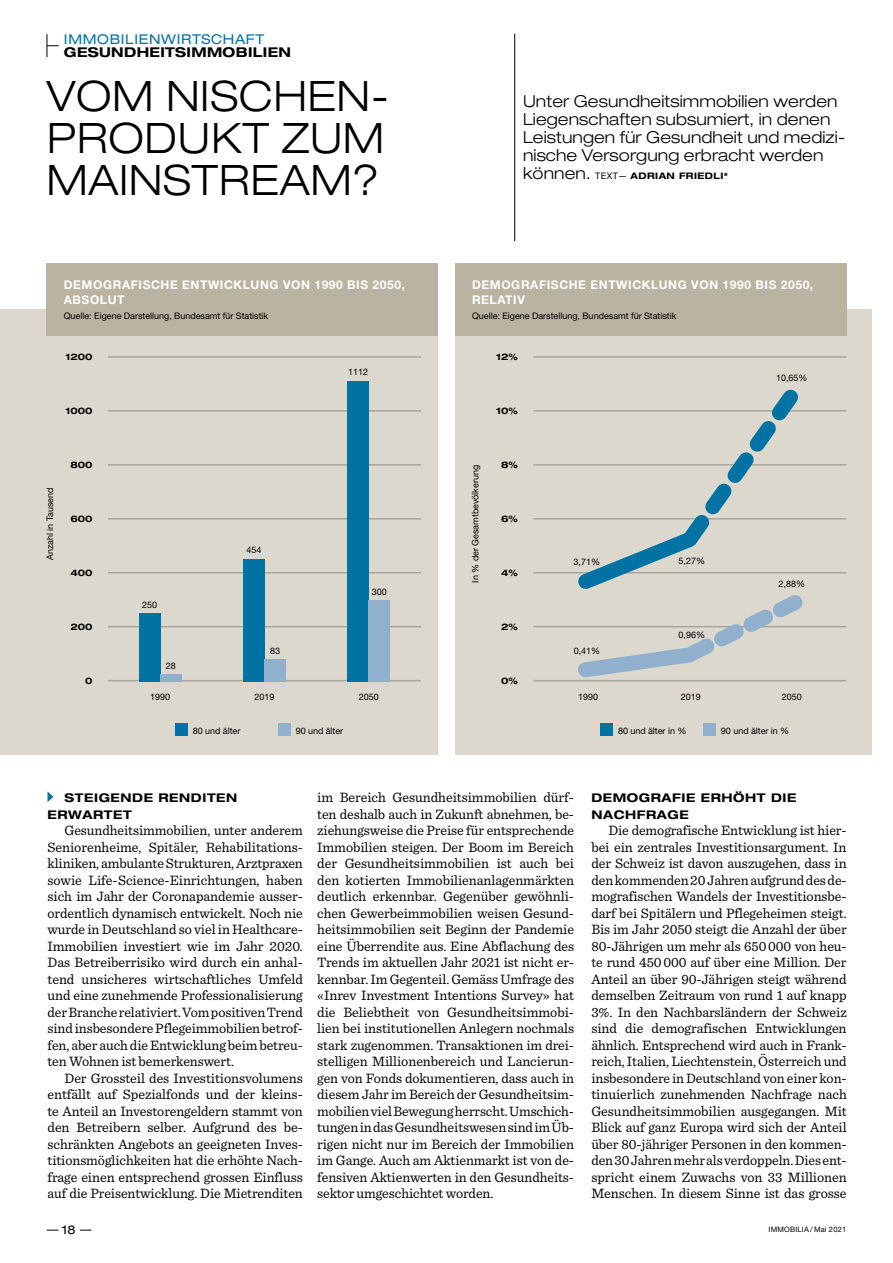
<style>
.page{position:relative;width:893px;height:1263px;background:#fff}
.page>*{position:absolute;margin:0;border:0;box-sizing:border-box;transform-origin:0 0}
.t1{font:300 expanded 42px/42px "Helvetica Neue LT Std";letter-spacing:.02em;color:#000}
.t2{font:300 expanded 16.5px/18px "Helvetica Neue LT Std";letter-spacing:.005em;color:#000}
.t3{font:14.25px/16.5px "Sentinel";letter-spacing:-.005em;color:#000;text-align:justify}
.t4{font:700 expanded 13.5px "Helvetica Neue LT Std";letter-spacing:.025em;color:#000}
.t5{font:expanded 13.5px "Helvetica Neue LT Std";letter-spacing:.05em;color:#0073a4}
.t6{font:700 12px/15px "Helvetica Neue LT Std";letter-spacing:.05em;color:#fff}
.t7{font:700 expanded 12px/16.5px "Helvetica Neue LT Std";letter-spacing:.05em;color:#000}
.t8{font:expanded 12px "Helvetica Neue LT Std";color:#000}
.t9{font:9px "Helvetica Neue LT Std";color:#000}
.t10{font:700 expanded 9px "Helvetica Neue LT Std";color:#000}
.t11{font:700 expanded 9px "Helvetica Neue LT Std";letter-spacing:.05em;color:#000}
.t12{font:7.5px "Helvetica Neue LT Std";letter-spacing:.025em;color:#000}
.s1{font-weight:300;font-size:16.5px}
.s2{font-weight:400;font-stretch:normal}
</style>
<div class="page">
<svg style="left:80px;top:1230px;width:12px;height:1px"></svg>
<div style="left:0;top:309px;width:438px;height:445px;background:#dcd8cd"></div>
<div style="left:455px;top:309px;width:417px;height:445px;background:#dcd8cd"></div>
<svg style="left:48px;top:792px;width:5px;height:10px"></svg>
<hr style="left:514px;top:34px;width:1px;height:207px;background:#000">
<svg style="left:47px;top:34px;width:12px;height:23px"></svg>
<div style="left:47px;top:264px;width:391px;height:72px;background:#bab3a1"></div>
<div style="left:455px;top:264px;width:391px;height:72px;background:#bab3a1"></div>
<hr style="left:108px;top:356px;width:313px;height:2px;background:#000">
<hr style="left:533px;top:356px;width:313px;height:2px;background:#000">
<hr style="left:108px;top:680px;width:313px;height:1px;background:#000">
<hr style="left:533px;top:680px;width:313px;height:1px;background:#000">
<hr style="left:108px;top:626px;width:313px;height:1px;background:#000">
<hr style="left:533px;top:626px;width:313px;height:1px;background:#000">
<hr style="left:108px;top:572px;width:313px;height:1px;background:#000">
<hr style="left:533px;top:572px;width:313px;height:1px;background:#000">
<hr style="left:108px;top:518px;width:313px;height:1px;background:#000">
<hr style="left:108px;top:464px;width:313px;height:2px;background:#000">
<hr style="left:533px;top:518px;width:313px;height:1px;background:#000">
<hr style="left:533px;top:464px;width:313px;height:2px;background:#000">
<hr style="left:108px;top:410px;width:313px;height:2px;background:#000">
<hr style="left:533px;top:410px;width:313px;height:2px;background:#000">
<div style="left:139px;top:613px;width:21px;height:68px;background:#0073a4"></div>
<div style="left:243px;top:559px;width:21px;height:122px;background:#0073a4"></div>
<div style="left:347px;top:381px;width:22px;height:300px;background:#0073a4"></div>
<div style="left:160px;top:674px;width:21px;height:7px;background:#91b0cd"></div>
<div style="left:264px;top:659px;width:22px;height:22px;background:#91b0cd"></div>
<div style="left:369px;top:600px;width:21px;height:81px;background:#91b0cd"></div>
<div style="left:175px;top:723px;width:13px;height:13px;background:#0073a4"></div>
<div style="left:600px;top:723px;width:13px;height:13px;background:#0073a4"></div>
<div style="left:278px;top:723px;width:13px;height:13px;background:#91b0cd"></div>
<div style="left:703px;top:723px;width:13px;height:13px;background:#91b0cd"></div>
<svg style="left:566px;top:389px;width:249px;height:293px"></svg>
<p class="t5" style="left:64px;top:31px;width:202px">IMMOBILIENWIRTSCHAFT</p>
<p class="t4" style="left:64px;top:44px;width:229px">GESUNDHEITSIMMOBILIEN</p>
<h1 class="t1" style="left:47px;top:74px;width:344px">VOM NISCHEN-<br>PRODUKT ZUM<br>MAINSTREAM?</h1>
<p class="t6" style="left:64px;top:277px;width:343px">DEMOGRAFISCHE ENTWICKLUNG VON 1990 BIS 2050,<br>ABSOLUT</p>
<p class="t9" style="left:64px;top:310px;width:206px">Quelle: Eigene Darstellung, Bundesamt für Statistik</p>
<p class="t10" style="left:65px;top:351px;width:29px">1200</p>
<p class="t10" style="left:65px;top:405px;width:29px">1000</p>
<p class="t9" style="left:45px;top:560px;width:74px;rotate:-90deg">Anzahl in Tausend</p>
<p class="t10" style="left:70px;top:459px;width:24px">800</p>
<p class="t10" style="left:70px;top:513px;width:24px">600</p>
<p class="t10" style="left:70px;top:567px;width:24px">400</p>
<p class="t10" style="left:70px;top:621px;width:24px">200</p>
<p class="t10" style="left:85px;top:675px;width:9px">0</p>
<p class="t9" style="left:142px;top:599px;width:17px">250</p>
<p class="t9" style="left:166px;top:660px;width:12px">28</p>
<p class="t9" style="left:246px;top:545px;width:17px">454</p>
<p class="t9" style="left:270px;top:645px;width:12px">83</p>
<p class="t9" style="left:348px;top:367px;width:22px">1112</p>
<p class="t9" style="left:372px;top:586px;width:17px">300</p>
<p class="t2" style="left:523px;top:92px;width:324px">Unter Gesundheitsimmobilien werden Liegenschaften subsumiert, in denen Leistungen für Gesundheit und medizi&shy;nische Versorgung erbracht werden</p>
<p class="t11" style="left:523px;top:171px;width:207px"><span class="s1">können.</span> <span class="s2">TEXT—</span> ADRIAN FRIEDLI*</p>
<p class="t6" style="left:472px;top:277px;width:343px">DEMOGRAFISCHE ENTWICKLUNG VON 1990 BIS 2050,<br>RELATIV</p>
<p class="t9" style="left:472px;top:310px;width:206px">Quelle: Eigene Darstellung, Bundesamt für Statistik</p>
<p class="t10" style="left:496px;top:351px;width:23px">12%</p>
<p class="t10" style="left:496px;top:405px;width:23px">10%</p>
<p class="t9" style="left:470px;top:582px;width:119px;rotate:-90deg">In % der Gesamtbevölkerung</p>
<p class="t10" style="left:501px;top:459px;width:18px">8%</p>
<p class="t10" style="left:501px;top:513px;width:18px">6%</p>
<p class="t10" style="left:501px;top:567px;width:18px">4%</p>
<p class="t10" style="left:501px;top:621px;width:18px">2%</p>
<p class="t10" style="left:501px;top:675px;width:18px">0%</p>
<p class="t9" style="left:574px;top:556px;width:28px">3,71%</p>
<p class="t9" style="left:678px;top:555px;width:28px">5,27%</p>
<p class="t9" style="left:574px;top:645px;width:28px">0,41%</p>
<p class="t9" style="left:678px;top:629px;width:28px">0,96%</p>
<p class="t9" style="left:776px;top:373px;width:33px">10,65%</p>
<p class="t9" style="left:778px;top:578px;width:28px">2,88%</p>
<p class="t9" style="left:150px;top:691px;width:22px">1990</p>
<p class="t9" style="left:578px;top:691px;width:22px">1990</p>
<p class="t9" style="left:254px;top:691px;width:22px">2019</p>
<p class="t9" style="left:359px;top:691px;width:22px">2050</p>
<p class="t9" style="left:681px;top:691px;width:22px">2019</p>
<p class="t9" style="left:782px;top:691px;width:22px">2050</p>
<p class="t9" style="left:193px;top:725px;width:49px">80 und älter</p>
<p class="t9" style="left:296px;top:725px;width:49px">90 und älter</p>
<p class="t9" style="left:618px;top:725px;width:70px">80 und älter in %</p>
<p class="t9" style="left:721px;top:725px;width:70px">90 und älter in %</p>
<p class="t7" style="left:48px;top:789px;width:191px;text-indent:17px">STEIGENDE RENDITEN<br>ERWARTET</p>
<p class="t3" style="left:48px;top:821px;width:257px;text-indent:17px">Gesundheitsimmobilien, unter anderem Seniorenheime, Spitäler, Rehabilitations&shy;kliniken, ambulante Strukturen, Arztpraxen sowie Life-Science-Einrichtungen, haben sich im Jahr der Coronapandemie ausser&shy;ordentlich dynamisch entwickelt. Noch nie wurde in Deutschland so viel in Healthcare-Immobilien investiert wie im Jahr 2020.<br>Das Betreiberrisiko wird durch ein anhal&shy;tend unsicheres wirtschaftliches Umfeld und eine zunehmende Professionalisierung der Branche relativiert. Vom positiven Trend sind insbesondere Pflegeimmobilien betrof&shy;fen, aber auch die Entwicklung beim betreu&shy;ten Wohnen ist bemerkenswert.</p>
<p class="t3" style="left:48px;top:1069px;width:257px;text-indent:17px">Der Grossteil des Investitionsvolumens entfällt auf Spezialfonds und der kleins&shy;te Anteil an Investorengeldern stammt von den Betreibern selber. Aufgrund des be&shy;schränkten Angebots an geeigneten Inves&shy;titionsmöglichkeiten hat die erhöhte Nach&shy;frage einen entsprechend grossen Einfluss auf die Preisentwicklung. Die Mietrenditen</p>
<p class="t3" style="left:317px;top:788px;width:258px;text-align:left">im Bereich Gesundheitsimmobilien dürf&shy;ten deshalb auch in Zukunft abnehmen, be&shy;ziehungsweise die Preise für entsprechende Immobilien steigen. Der Boom im Bereich der Gesundheitsimmobilien ist auch bei den kotierten Immobilienanlagenmärkten deutlich erkennbar. Gegenüber gewöhnli&shy;chen Gewerbeimmobilien weisen Gesund&shy;heitsimmobilien seit Beginn der Pandemie eine Überrendite aus. Eine Abflachung des Trends im aktuellen Jahr 2021 ist nicht er&shy;kennbar. Im Gegenteil. Gemäss Umfrage des «Inrev Investment Intentions Survey» hat die Beliebtheit von Gesundheitsimmobi&shy;lien bei institutionellen Anlegern nochmals stark zugenommen. Transaktionen im drei&shy;stelligen Millionenbereich und Lancierun&shy;gen von Fonds dokumentieren, dass auch in diesem Jahr im Bereich der Gesundheitsim&shy;mobilien viel Bewegung herrscht. Umschich&shy;tungen in das Gesundheitswesen sind im Üb&shy;rigen nicht nur im Bereich der Immobilien im Gange. Auch am Aktienmarkt ist von de&shy;fensiven Aktienwerten in den Gesundheits&shy;sektor umgeschichtet worden.</p>
<p class="t7" style="left:591px;top:789px;width:207px">DEMOGRAFIE ERHÖHT DIE<br>NACHFRAGE</p>
<p class="t3" style="left:591px;top:821px;width:257px;text-indent:17px">Die demografische Entwicklung ist hier&shy;bei ein zentrales Investitionsargument. In der Schweiz ist davon auszugehen, dass in den kommenden 20 Jahren aufgrund des de&shy;mografischen Wandels der Investitionsbe&shy;darf bei Spitälern und Pflegeheimen steigt.<br>Bis im Jahr 2050 steigt die Anzahl der über 80-Jährigen um mehr als 650 000 von heu&shy;te rund 450 000 auf über eine Million. Der Anteil an über 90-Jährigen steigt während demselben Zeitraum von rund 1 auf knapp 3%. In den Nachbarsländern der Schweiz sind die demografischen Entwicklungen ähnlich. Entsprechend wird auch in Frank&shy;reich, Italien, Liechtenstein, Österreich und insbesondere in Deutschland von einer kon&shy;tinuierlich zunehmenden Nachfrage nach Gesundheitsimmobilien ausgegangen. Mit Blick auf ganz Europa wird sich der Anteil über 80-jähriger Personen in den kommen&shy;den 30 Jahren mehr als verdoppeln. Dies ent&shy;spricht einem Zuwachs von 33 Millionen Menschen. In diesem Sinne ist das grosse</p>
<p class="t8" style="left:62px;top:1222px;width:15px">18</p>
<p class="t12" style="left:769px;top:1225px;width:79px">IMMOBILIA / Mai 2021</p>
</div>
